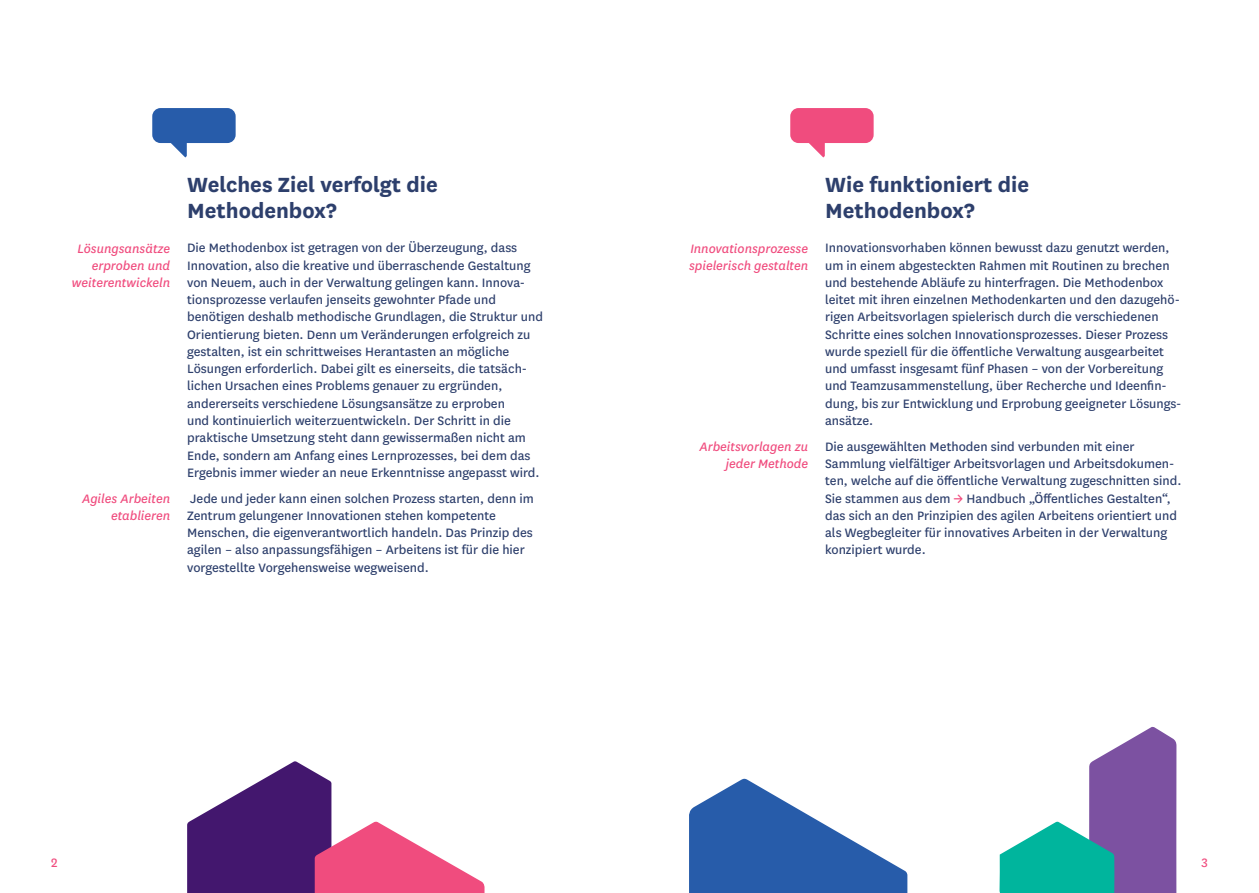
<style>
.page{position:relative;width:1259px;height:893px;background:#fff}
.page>*{position:absolute;margin:0;border:0;box-sizing:border-box;transform-origin:0 0}
.t1{font:700 24px/25.8px "National";color:#2d3f6c}
.t2{font:14.25px/17.2px "National";color:#2d3f6c}
.t3{font:italic 14.25px/17.2px "National";color:#f04c7e;text-align:right}
.t4{font:14.25px "National";color:#f04c7e}
.s1{font-style:italic;color:#f04c7e}
</style>
<div class="page">
<svg style="left:170px;top:143px;width:17px;height:15px"></svg>
<div style="left:152px;top:108px;width:84px;height:35px;background:#275caa;border-radius:8px"></div>
<svg style="left:808px;top:143px;width:17px;height:15px"></svg>
<div style="left:790px;top:108px;width:83px;height:35px;background:#f04c7e;border-radius:8px"></div>
<svg style="left:689px;top:778px;width:218px;height:115px"></svg>
<svg style="left:999px;top:726px;width:177px;height:167px"></svg>
<svg style="left:187px;top:761px;width:297px;height:132px"></svg>
<p class="t3" style="left:72px;top:239px;width:100px">Lösungsansätze erproben und weiterentwickeln</p>
<p class="t3" style="left:82px;top:489px;width:89px">Agiles Arbeiten etablieren</p>
<h1 class="t1" style="left:187px;top:170px;width:252px">Welches Ziel verfolgt die<br>Methodenbox?</h1>
<p class="t2" style="left:187px;top:239px;width:357px">Die Methodenbox ist getragen von der Überzeugung, dass Innovation, also die kreative und überraschende Gestaltung von Neuem, auch in der Verwaltung gelingen kann. Innova&shy;tionsprozesse verlaufen jenseits gewohnter Pfade und benötigen deshalb methodische Grundlagen, die Struktur und Orientierung bieten. Denn um Veränderungen erfolgreich zu gestalten, ist ein schrittweises Herantasten an mögliche Lösungen erforderlich. Dabei gilt es einerseits, die tatsäch&shy;lichen Ursachen eines Problems genauer zu ergründen, andererseits verschiedene Lösungsansätze zu erproben<br>und kontinuierlich weiterzuentwickeln. Der Schritt in die praktische Umsetzung steht dann gewissermaßen nicht am Ende, sondern am Anfang eines Lernprozesses, bei dem das Ergebnis immer wieder an neue Erkenntnisse angepasst wird.</p>
<p class="t2" style="left:187px;top:489px;width:348px">Jede und jeder kann einen solchen Prozess starten, denn im Zentrum gelungener Innovationen stehen kompetente Menschen, die eigenverantwortlich handeln. Das Prinzip des agilen – also anpassungsfähigen – Arbeitens ist für die hier vorgestellte Vorgehensweise wegweisend.</p>
<p class="t3" style="left:689px;top:239px;width:121px;text-align:left">Innovationsprozesse spielerisch gestalten</p>
<p class="t3" style="left:699px;top:437px;width:110px">Arbeitsvorlagen zu jeder Methode</p>
<h1 class="t1" style="left:825px;top:170px;width:205px">Wie funktioniert die<br>Methodenbox?</h1>
<p class="t2" style="left:825px;top:239px;width:358px">Innovationsvorhaben können bewusst dazu genutzt werden, um in einem abgesteckten Rahmen mit Routinen zu brechen und bestehende Abläufe zu hinterfragen. Die Methodenbox leitet mit ihren einzelnen Methodenkarten und den dazugehö&shy;rigen Arbeitsvorlagen spielerisch durch die verschiedenen Schritte eines solchen Innovationsprozesses. Dieser Prozess wurde speziell für die öffentliche Verwaltung ausgearbeitet und umfasst insgesamt fünf Phasen – von der Vorbereitung und Teamzusammenstellung, über Recherche und Ideenfin&shy;dung, bis zur Entwicklung und Erprobung geeigneter Lösungs&shy;ansätze.</p>
<p class="t2" style="left:825px;top:437px;width:358px">Die ausgewählten Methoden sind verbunden mit einer Sammlung vielfältiger Arbeitsvorlagen und Arbeitsdokumen&shy;ten, welche auf die öffentliche Verwaltung zugeschnitten sind.<br>Sie stammen aus dem <span class="s1">→</span> Handbuch „Öffentliches Gestalten“, das sich an den Prinzipien des agilen Arbeitens orientiert und als Wegbegleiter für innovatives Arbeiten in der Verwaltung konzipiert wurde.</p>
<p class="t4" style="left:51px;top:853px;width:8px">2</p>
<p class="t4" style="left:1201px;top:853px;width:8px">3</p>
</div>
